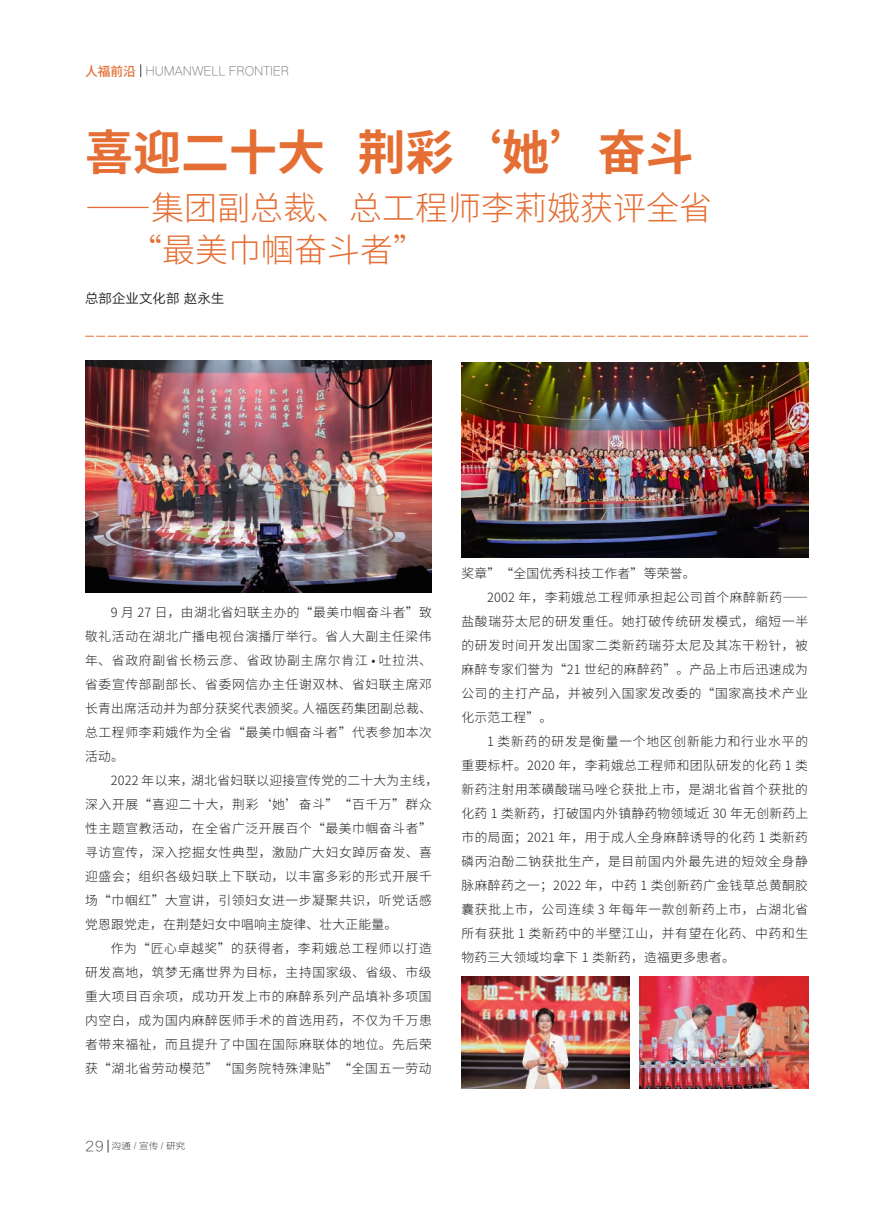
<style>
.page{position:relative;width:893px;height:1212px;background:#fff}
.page>*{position:absolute;margin:0;border:0;box-sizing:border-box;transform-origin:0 0}
.t1{font:700 48px "Source Han Sans SC";color:#e46e34}
.t2{font:300 33px "Source Han Sans SC";color:#e46e34}
.t3{font:15px "HY Qi Hei CES";color:#3e3e3f;scale:1.06 1}
.t4{font:13.5px "HY Qi Hei EZS";color:#231f20}
.t5{font:300 12.75px/24px "Source Han Sans SC";letter-spacing:.05em;color:#231f20;text-align:justify}
.t6{font:300 12.75px "Source Han Sans SC";letter-spacing:.02em;color:#231f20}
.t7{font:12.75px "HY Qi Hei CES";color:#6c6d70}
.t8{font:500 12.75px "Source Han Sans SC";color:#e46e34}
.t9{font:9px "FZLTXHK";color:#57585a;scale:1.06 1}
</style>
<div class="page">
<svg style="left:108px;top:1140px;width:1px;height:12px"></svg>
<svg style="left:140px;top:64px;width:1px;height:13px"></svg>
<svg style="left:85px;top:336px;width:723px;height:1px"></svg>
<img style="left:85px;top:361px;width:347px;height:231px">
<img style="left:640px;top:976px;width:168px;height:113px">
<img style="left:462px;top:976px;width:168px;height:113px">
<img style="left:462px;top:362px;width:346px;height:195px">
<p class="t8" style="left:85px;top:64px;width:52px">人福前沿</p>
<p class="t7" style="left:145px;top:64px;width:145px">HUMANWELL FRONTIER</p>
<p class="t1" style="left:85px;top:126px;width:610px">喜迎二十大 荆彩‘她’奋斗</p>
<p class="t2" style="left:85px;top:189px;width:628px">——集团副总裁、总工程师李莉娥获评全省</p>
<p class="t2" style="left:129px;top:231px;width:298px">“最美巾帼奋斗者”</p>
<p class="t4" style="left:85px;top:291px;width:141px">总部企业文化部 赵永生</p>
<p class="t5" style="left:85px;top:601px;width:348px;text-indent:26px">9 月 27 日，由湖北省妇联主办的“最美巾帼奋斗者”致敬礼活动在湖北广播电视台演播厅举行。省人大副主任梁伟年、省政府副省长杨云彦、省政协副主席尔肯江 • 吐拉洪、省委宣传部副部长、省委网信办主任谢双林、省妇联主席邓长青出席活动并为部分获奖代表颁奖。人福医药集团副总裁、总工程师李莉娥作为全省“最美巾帼奋斗者”代表参加本次活动。</p>
<p class="t5" style="left:85px;top:769px;width:354px;text-align:left;text-indent:26px">2022 年以来，湖北省妇联以迎接宣传党的二十大为主线，深入开展“喜迎二十大，荆彩‘她’奋斗”“百千万”群众性主题宣教活动，在全省广泛开展百个“最美巾帼奋斗者”寻访宣传，深入挖掘女性典型，激励广大妇女踔厉奋发、喜迎盛会；组织各级妇联上下联动，以丰富多彩的形式开展千场“巾帼红”大宣讲，引领妇女进一步凝聚共识，听党话感党恩跟党走，在荆楚妇女中唱响主旋律、壮大正能量。</p>
<p class="t5" style="left:85px;top:937px;width:348px;text-indent:26px">作为“匠心卓越奖”的获得者，李莉娥总工程师以打造研发高地，筑梦无痛世界为目标，主持国家级、省级、市级重大项目百余项，成功开发上市的麻醉系列产品填补多项国内空白，成为国内麻醉医师手术的首选用药，不仅为千万患者带来福祉，而且提升了中国在国际麻联体的地位。先后荣获“湖北省劳动模范”“国务院特殊津贴”“全国五一劳动</p>
<p class="t3" style="left:85px;top:1138px;width:19px">29</p>
<p class="t9" style="left:112px;top:1141px;width:71px">沟通 / 宣传 / 研究</p>
<p class="t6" style="left:462px;top:566px;width:235px">奖章”“全国优秀科技工作者”等荣誉。</p>
<p class="t5" style="left:462px;top:585px;width:348px;text-indent:26px">2002 年，李莉娥总工程师承担起公司首个麻醉新药——盐酸瑞芬太尼的研发重任。她打破传统研发模式，缩短一半的研发时间开发出国家二类新药瑞芬太尼及其冻干粉针，被麻醉专家们誉为“21 世纪的麻醉药”。产品上市后迅速成为公司的主打产品，并被列入国家发改委的“国家高技术产业化示范工程”。</p>
<p class="t5" style="left:462px;top:729px;width:348px;text-indent:26px">1 类新药的研发是衡量一个地区创新能力和行业水平的重要标杆。2020 年，李莉娥总工程师和团队研发的化药 1 类新药注射用苯磺酸瑞马唑仑获批上市，是湖北省首个获批的化药 1 类新药，打破国内外镇静药物领域近 30 年无创新药上市的局面；2021 年，用于成人全身麻醉诱导的化药 1 类新药磷丙泊酚二钠获批生产，是目前国内外最先进的短效全身静脉麻醉药之一；2022 年，中药 1 类创新药广金钱草总黄酮胶囊获批上市，公司连续 3 年每年一款创新药上市，占湖北省所有获批 1 类新药中的半壁江山，并有望在化药、中药和生物药三大领域均拿下 1 类新药，造福更多患者。</p>
</div>
